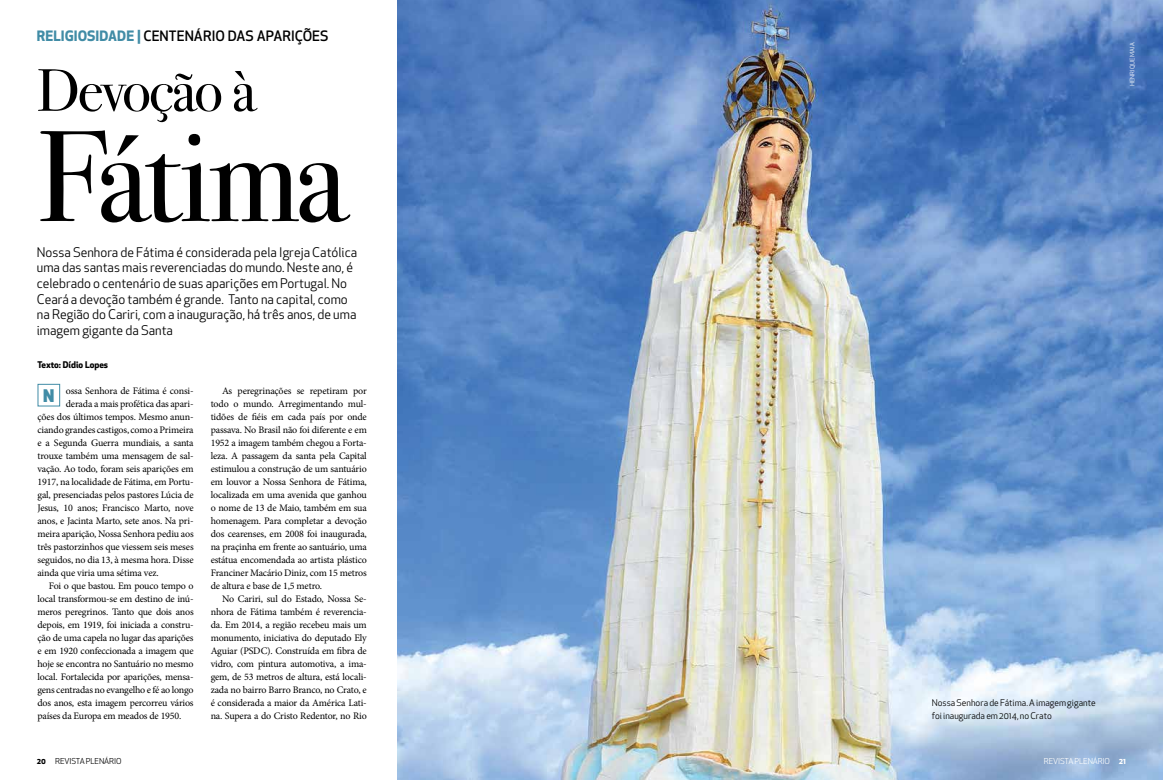
<style>
.page{position:relative;width:1163px;height:780px;background:#fff}
.page>*{position:absolute;margin:0;border:0;box-sizing:border-box;transform-origin:0 0}
.t1{font:129px "Bodoni Svty Two OSITCTT";letter-spacing:-.03em;color:#000}
.t2{font:60px "Bodoni Svty Two OSITCTT";letter-spacing:-.03em;color:#000}
.t3{font:800 17px "Apex New";color:#418ca6}
.t4{font:500 14px "Apex New";color:#000}
.t5{font:13px/15.6px "Apex New";color:#000}
.t6{font:10px/13px "Minion Pro";letter-spacing:-.02em;color:#000;text-align:justify}
.t7{font:9px/13px "Apex New";color:#000}
.t8{font:700 9px "Apex New";color:#000}
.t9{font:8px "Apex New";letter-spacing:-.015em;color:#000}
.t10{font:8px "Apex New";letter-spacing:-.015em;color:#fff}
.t11{font:6px "Apex New";color:#fff}
.s1{font-weight:700;color:#418ca6}
.s2{font-weight:700}
</style>
<div class="page">
<img style="left:397px;top:0;width:765px;height:780px">
<div style="left:37px;top:384px;width:23px;height:22px;border:1px solid #418ca6"></div>
<h3 class="t4" style="left:37px;top:27px;width:293px"><span class="s1">RELIGIOSIDADE |</span> CENTENÁRIO DAS APARIÇÕES</h3>
<h2 class="t2" style="left:37px;top:55px;width:220px">Devoção à</h2>
<h1 class="t1" style="left:37px;top:100px;width:311px">Fátima</h1>
<p class="t5" style="left:37px;top:244px;width:322px">Nossa Senhora de Fátima é considerada pela Igreja Católica uma das santas mais reverenciadas do mundo. Neste ano, é celebrado o centenário de suas aparições em Portugal. No Ceará a devoção também é grande. Tanto na capital, como na Região do Cariri, com a inauguração, há três anos, de uma imagem gigante da Santa</p>
<p class="t8" style="left:37px;top:358px;width:72px">Texto: Dídio Lopes</p>
<h3 class="t3" style="left:43px;top:383px;width:13px">N</h3>
<p class="t6" style="left:66px;top:384px;width:129px">ossa Senhora de Fátima é consi-</p>
<p class="t6" style="left:66px;top:397px;width:129px">derada a mais profética das apari-</p>
<p class="t6" style="left:37px;top:410px;width:158px">ções dos últimos tempos. Mesmo anun-</p>
<p class="t6" style="left:37px;top:423px;width:158px">ciando grandes castigos, como a Primeira</p>
<p class="t6" style="left:37px;top:436px;width:158px">e a Segunda Guerra mundiais, a santa</p>
<p class="t6" style="left:37px;top:449px;width:158px">trouxe também uma mensagem de sal-</p>
<p class="t6" style="left:37px;top:462px;width:158px">vação. Ao todo, foram seis aparições em</p>
<p class="t6" style="left:37px;top:475px;width:158px">1917, na localidade de Fátima, em Portu-</p>
<p class="t6" style="left:37px;top:488px;width:158px">gal, presenciadas pelos pastores Lúcia de</p>
<p class="t6" style="left:37px;top:501px;width:158px">Jesus, 10 anos; Francisco Marto, nove</p>
<p class="t6" style="left:37px;top:514px;width:158px">anos, e Jacinta Marto, sete anos. Na pri-</p>
<p class="t6" style="left:37px;top:527px;width:158px">meira aparição, Nossa Senhora pediu aos</p>
<p class="t6" style="left:37px;top:540px;width:158px">três pastorzinhos que viessem seis meses</p>
<p class="t6" style="left:37px;top:553px;width:158px">seguidos, no dia 13, à mesma hora. Disse</p>
<p class="t6" style="left:37px;top:566px;width:123px">ainda que viria uma sétima vez.</p>
<p class="t6" style="left:49px;top:579px;width:146px">Foi o que bastou. Em pouco tempo o</p>
<p class="t6" style="left:37px;top:592px;width:158px">local transformou-se em destino de inú-</p>
<p class="t6" style="left:37px;top:605px;width:158px">meros peregrinos. Tanto que dois anos</p>
<p class="t6" style="left:37px;top:618px;width:158px">depois, em 1919, foi iniciada a constru-</p>
<p class="t6" style="left:37px;top:631px;width:158px">ção de uma capela no lugar das aparições</p>
<p class="t6" style="left:37px;top:644px;width:158px">e em 1920 confeccionada a imagem que</p>
<p class="t6" style="left:37px;top:657px;width:158px">hoje se encontra no Santuário no mesmo</p>
<p class="t6" style="left:37px;top:670px;width:158px">local. Fortalecida por aparições, mensa-</p>
<p class="t6" style="left:37px;top:683px;width:158px">gens centradas no evangelho e fé ao longo</p>
<p class="t6" style="left:37px;top:696px;width:158px">dos anos, esta imagem percorreu vários</p>
<p class="t6" style="left:37px;top:709px;width:145px">países da Europa em meados de 1950.</p>
<p class="t6" style="left:211px;top:384px;width:158px;text-indent:11px">As peregrinações se repetiram por todo o mundo. Arregimentando mul&shy;tidões de fiéis em cada país por onde passava. No Brasil não foi diferente e em 1952 a imagem também chegou a Forta&shy;leza. A passagem da santa pela Capital estimulou a construção de um santuário em louvor a Nossa Senhora de Fátima, localizada em uma avenida que ganhou o nome de 13 de Maio, também em sua homenagem. Para completar a devoção dos cearenses, em 2008 foi inaugurada, na praçinha em frente ao santuário, uma estátua encomendada ao artista plástico Franciner Macário Diniz, com 15 metros de altura e base de 1,5 metro.</p>
<p class="t6" style="left:211px;top:592px;width:158px;text-indent:11px">No Cariri, sul do Estado, Nossa Se&shy;nhora de Fátima também é reverencia&shy;da. Em 2014, a região recebeu mais um monumento, iniciativa do deputado Ely Aguiar (PSDC). Construída em fibra de vidro, com pintura automotiva, a ima&shy;gem, de 53 metros de altura, está locali&shy;zada no bairro Barro Branco, no Crato, e é considerada a maior da América Lati&shy;na. Supera a do Cristo Redentor, no Rio</p>
<p class="t11" style="left:1128px;top:86px;width:45px;rotate:-90deg">HENRIQUE MAIA</p>
<p class="t7" style="left:931px;top:696px;width:165px">Nossa Senhora de Fátima. A imagem gigante foi inaugurada em 2014, no Crato</p>
<p class="t9" style="left:37px;top:755px;width:86px"><span class="s2">20</span> REVISTA PLENÁRIO</p>
<p class="t10" style="left:1043px;top:755px;width:84px">REVISTAPLENÁRIO <span class="s2">21</span></p>
</div>
